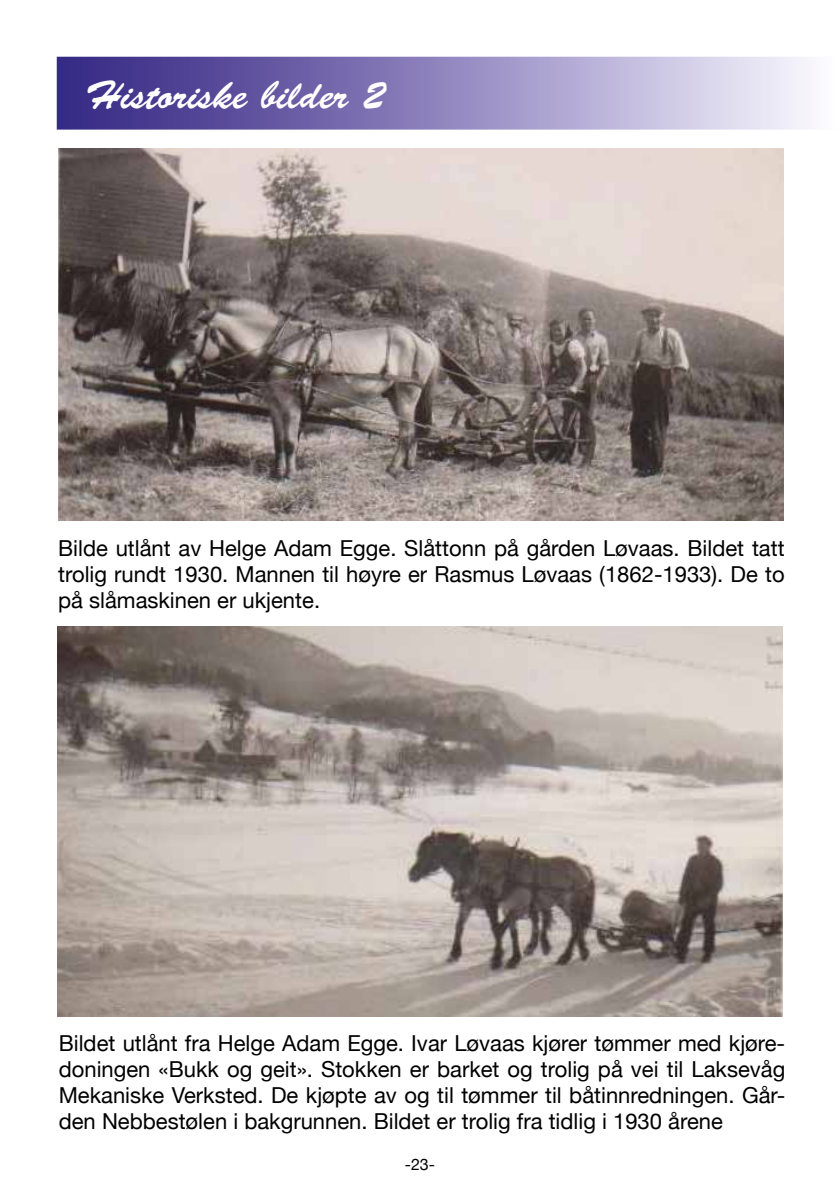
<style>
.page{position:relative;width:840px;height:1191px;background:#fff}
.page>*{position:absolute;margin:0;border:0;box-sizing:border-box;transform-origin:0 0}
.t1{font:40px "Brush Script";color:#fff}
.t2{font:22px/26px "Helvetica Neue";color:#000;text-align:justify}
.t3{font:16px "Helvetica Neue";color:#000}
</style>
<div class="page">
<svg style="left:57px;top:57px;width:752px;height:73px;background:#9187be"></svg>
<img style="left:58px;top:626px;width:723px;height:390px">
<img style="left:59px;top:149px;width:723px;height:371px">
<h1 class="t1" style="left:85px;top:72px;width:301px">Historiske bilder 2</h1>
<p class="t2" style="left:58px;top:536px;width:727px">Bilde utlånt av Helge Adam Egge. Slåttonn på gården Løvaas. Bildet tatt trolig rundt 1930. Mannen til høyre er Rasmus Løvaas (1862-1933). De to på slåmaskinen er ukjente.</p>
<p class="t2" style="left:59px;top:1031px;width:727px">Bildet utlånt fra Helge Adam Egge. Ivar Løvaas kjører tømmer med kjøre&shy;doningen «Bukk og geit». Stokken er barket og trolig på vei til Laksevåg Mekaniske Verksted. De kjøpte av og til tømmer til båtinnredningen. Går&shy;den Nebbestølen i bakgrunnen. Bildet er trolig fra tidlig i 1930 årene</p>
<p class="t3" style="left:404px;top:1153px;width:32px">-23-</p>
</div>
